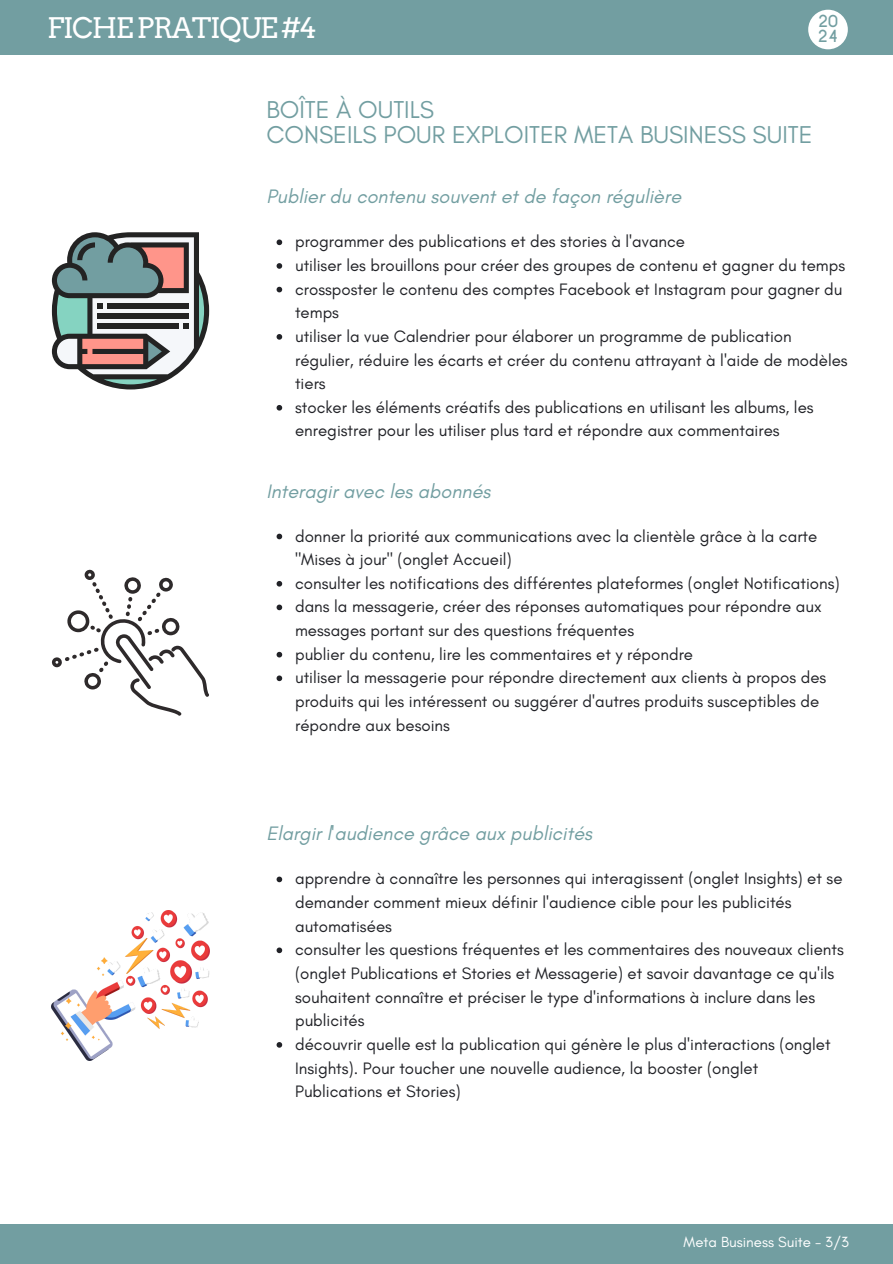
<style>
.page{position:relative;width:893px;height:1264px;background:#fff}
.page>*{position:absolute;margin:0;border:0;box-sizing:border-box;transform-origin:0 0}
.t1{font:28.35px "Arvo";letter-spacing:-.05em;color:#fff}
.t2{font:24.75px/24.8px "Glacial Indifference";color:#729ea1}
.t3{font:italic 19.8px "Glacial Indifference";color:#729ea1}
.t4{font:16.8px/23.7px "Glacial Indifference";color:#212227}
.t5{font:700 15.6px/15.8px "Caviar Dreams";color:#729ea1}
.t6{font:15px "Glacial Indifference";color:#fff}
</style>
<div class="page">
<div style="left:0;top:0;width:892px;height:55px;background:#729ea1"></div>
<div style="left:808px;top:10px;width:39px;height:39px;background:#fff;border-radius:50%"></div>
<div style="left:0;top:1224px;width:892px;height:39px;background:#729ea1"></div>
<svg style="left:52px;top:232px;width:157px;height:157px"></svg>
<svg style="left:52px;top:569px;width:157px;height:146px"></svg>
<img style="left:51px;top:910px;width:158px;height:150px">
<svg style="left:276px;top:239px;width:6px;height:6px"></svg>
<svg style="left:276px;top:263px;width:6px;height:6px"></svg>
<svg style="left:276px;top:287px;width:6px;height:5px"></svg>
<svg style="left:276px;top:334px;width:6px;height:6px"></svg>
<svg style="left:276px;top:405px;width:6px;height:5px"></svg>
<svg style="left:276px;top:533px;width:6px;height:6px"></svg>
<svg style="left:276px;top:581px;width:6px;height:5px"></svg>
<svg style="left:276px;top:604px;width:6px;height:6px"></svg>
<svg style="left:276px;top:652px;width:6px;height:5px"></svg>
<svg style="left:276px;top:675px;width:6px;height:6px"></svg>
<svg style="left:276px;top:876px;width:6px;height:6px"></svg>
<svg style="left:276px;top:947px;width:6px;height:6px"></svg>
<svg style="left:276px;top:1042px;width:6px;height:5px"></svg>
<h1 class="t1" style="left:47px;top:11px;width:271px">FICHE PRATIQUE #4</h1>
<p class="t5" style="left:817px;top:13px;width:22px">20<br>24</p>
<h4 class="t2" style="left:266px;top:97px;width:547px">BOÎTE À OUTILS<br>CONSEILS POUR EXPLOITER META BUSINESS SUITE</h4>
<h2 class="t3" style="left:266px;top:184px;width:416px">Publier du contenu souvent et de façon régulière</h2>
<h3 class="t4" style="left:295px;top:230px;width:391px">programmer des publications et des stories à l'avance</h3>
<p class="t4" style="left:295px;top:253px;width:551px">utiliser les brouillons pour créer des groupes de contenu et gagner du temps</p>
<p class="t4" style="left:295px;top:277px;width:549px">crossposter le contenu des comptes Facebook et Instagram pour gagner du temps</p>
<p class="t4" style="left:295px;top:324px;width:554px">utiliser la vue Calendrier pour élaborer un programme de publication régulier, réduire les écarts et créer du contenu attrayant à l'aide de modèles tiers</p>
<p class="t4" style="left:295px;top:395px;width:520px">stocker les éléments créatifs des publications en utilisant les albums, les enregistrer pour les utiliser plus tard et répondre aux commentaires</p>
<p class="t3" style="left:266px;top:478px;width:226px">Interagir avec les abonnés</p>
<p class="t4" style="left:295px;top:524px;width:523px">donner la priorité aux communications avec la clientèle grâce à la carte "Mises à jour" (onglet Accueil)</p>
<h3 class="t4" style="left:295px;top:571px;width:546px">consulter les notifications des différentes plateformes (onglet Notifications)</h3>
<p class="t4" style="left:295px;top:594px;width:528px">dans la messagerie, créer des réponses automatiques pour répondre aux messages portant sur des questions fréquentes</p>
<p class="t4" style="left:295px;top:642px;width:399px">publier du contenu, lire les commentaires et y répondre</p>
<p class="t4" style="left:295px;top:665px;width:532px">utiliser la messagerie pour répondre directement aux clients à propos des produits qui les intéressent ou suggérer d'autres produits susceptibles de répondre aux besoins</p>
<p class="t3" style="left:266px;top:821px;width:327px">Elargir l'audience grâce aux publicités</p>
<p class="t4" style="left:295px;top:866px;width:549px">apprendre à connaître les personnes qui interagissent (onglet Insights) et se demander comment mieux définir l'audience cible pour les publicités automatisées</p>
<p class="t4" style="left:295px;top:937px;width:550px">consulter les questions fréquentes et les commentaires des nouveaux clients (onglet Publications et Stories et Messagerie) et savoir davantage ce qu'ils souhaitent connaître et préciser le type d'informations à inclure dans les publicités</p>
<p class="t4" style="left:295px;top:1032px;width:537px">découvrir quelle est la publication qui génère le plus d'interactions (onglet<br>Insights). Pour toucher une nouvelle audience, la booster (onglet<br>Publications et Stories)</p>
<h3 class="t6" style="left:683px;top:1232px;width:167px">Meta Business Suite - 3/3</h3>
</div>
